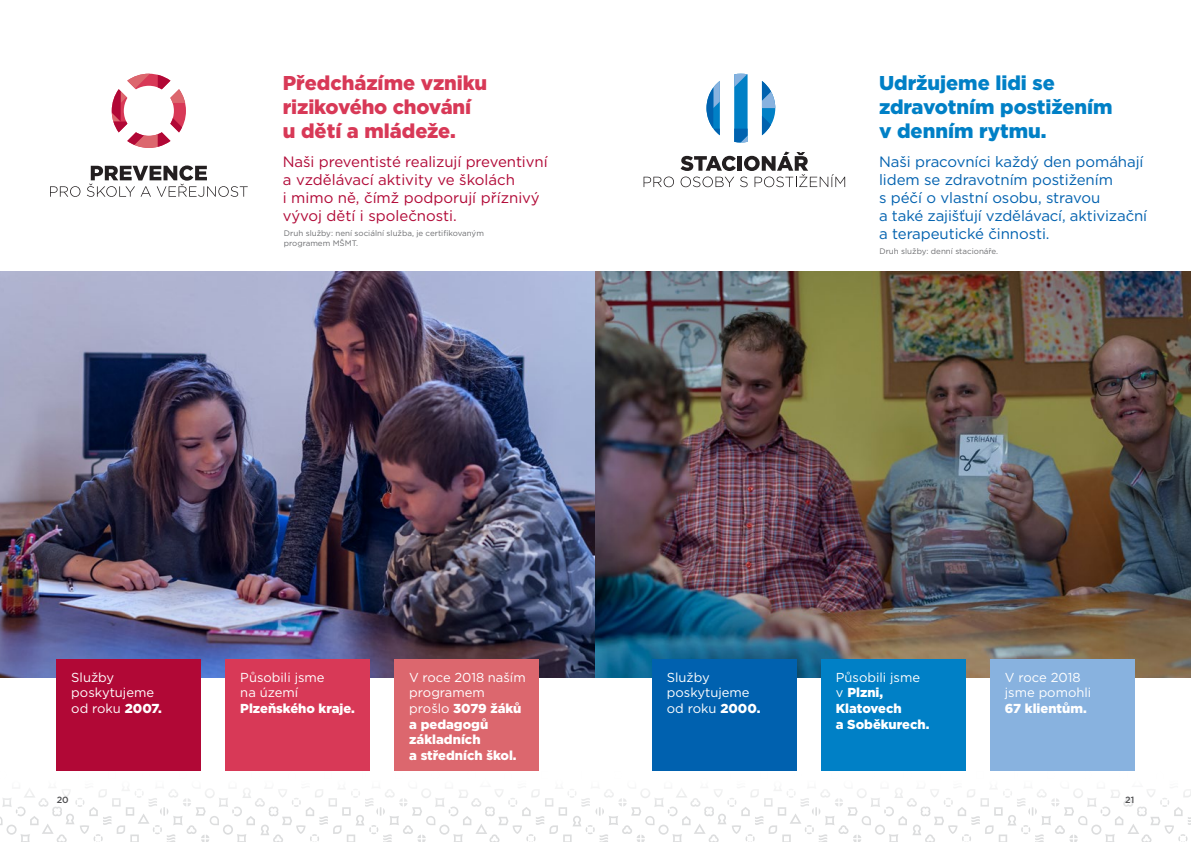
<style>
.page{position:relative;width:1191px;height:842px;background:#fff}
.page>*{position:absolute;margin:0;border:0;box-sizing:border-box;transform-origin:0 0}
.t1{font:900 20px/24px "Gotham";letter-spacing:-.005em;color:#d83957}
.t2{font:900 20px/24px "Gotham";color:#0080c6}
.t3{font:15px/18px "Gotham";letter-spacing:-.005em;color:#0061af}
.t4{font:15px/18px "Gotham";color:#b10836}
.t5{font:900 13px/15.6px "Gotham";color:#fff}
.t6{font:13px/15.6px "Gotham";color:#fff}
.t7{font:500 9px "Gotham";color:#4d4d4f}
.t8{font:8px/9.6px "Gotham";color:#6d6e71}
.s1{font-weight:900}
.s2{font-weight:400}
</style>
<div class="page">
<svg style="left:0;top:770px;width:577px;height:72px"></svg>
<svg style="left:577px;top:770px;width:614px;height:72px"></svg>
<img style="left:0;top:271px;width:1191px;height:407px">
<div style="left:57px;top:659px;width:144px;height:112px;background:#b10836"></div>
<div style="left:395px;top:659px;width:144px;height:112px;background:#dc676e"></div>
<div style="left:226px;top:659px;width:144px;height:112px;background:#d83957"></div>
<svg style="left:50px;top:186px;width:30px;height:11px"></svg>
<svg style="left:87px;top:165px;width:161px;height:32px"></svg>
<svg style="left:112px;top:74px;width:74px;height:74px"></svg>
<div style="left:652px;top:659px;width:144px;height:112px;background:#0061af"></div>
<div style="left:990px;top:659px;width:144px;height:112px;background:#88b2df"></div>
<div style="left:821px;top:659px;width:144px;height:112px;background:#0080c6"></div>
<svg style="left:643px;top:177px;width:31px;height:10px"></svg>
<svg style="left:680px;top:152px;width:165px;height:35px"></svg>
<svg style="left:706px;top:74px;width:69px;height:68px"></svg>
<h1 class="t1" style="left:283px;top:70px;width:206px">Předcházíme vzniku rizikového chování u dětí a mládeže.</h1>
<p class="t4" style="left:283px;top:153px;width:266px">Naši preventisté realizují preventivní a vzdělávací aktivity ve školách<br>i mimo ně, čímž podporují příznivý vývoj dětí i společnosti.</p>
<p class="t8" style="left:284px;top:228px;width:202px">Druh služby: není sociální služba, je certifikovaným programem MŠMT.</p>
<h1 class="t2" style="left:879px;top:70px;width:235px">Udržujeme lidi se zdravotním postižením v denním rytmu.</h1>
<p class="t3" style="left:879px;top:153px;width:269px">Naši pracovníci každý den pomáhají lidem se zdravotním postižením<br>s péčí o vlastní osobu, stravou<br>a také zajišťují vzdělávací, aktivizační a terapeutické činnosti.</p>
<p class="t8" style="left:879px;top:246px;width:120px">Druh služby: denní stacionáře.</p>
<p class="t6" style="left:71px;top:669px;width:92px">Služby poskytujeme od roku <span class="s1">2007.</span></p>
<p class="t6" style="left:240px;top:669px;width:86px">Působili jsme na území</p>
<p class="t5" style="left:240px;top:700px;width:116px">Plzeňského kraje.</p>
<p class="t5" style="left:409px;top:669px;width:118px"><span class="s2">V roce 2018 naším programem prošlo</span> 3079 žáků a pedagogů základních<br>a středních škol.</p>
<p class="t6" style="left:667px;top:669px;width:95px">Služby poskytujeme od roku <span class="s1">2000.</span></p>
<p class="t5" style="left:836px;top:669px;width:95px"><span class="s2">Působili jsme v</span> Plzni,<br>Klatovech<br>a Soběkurech.</p>
<p class="t6" style="left:1004px;top:669px;width:88px">V roce 2018 jsme pomohli</p>
<p class="t5" style="left:1004px;top:700px;width:83px">67 klientům.</p>
<p class="t7" style="left:57px;top:794px;width:14px">20</p>
<p class="t7" style="left:1125px;top:794px;width:11px">21</p>
</div>
